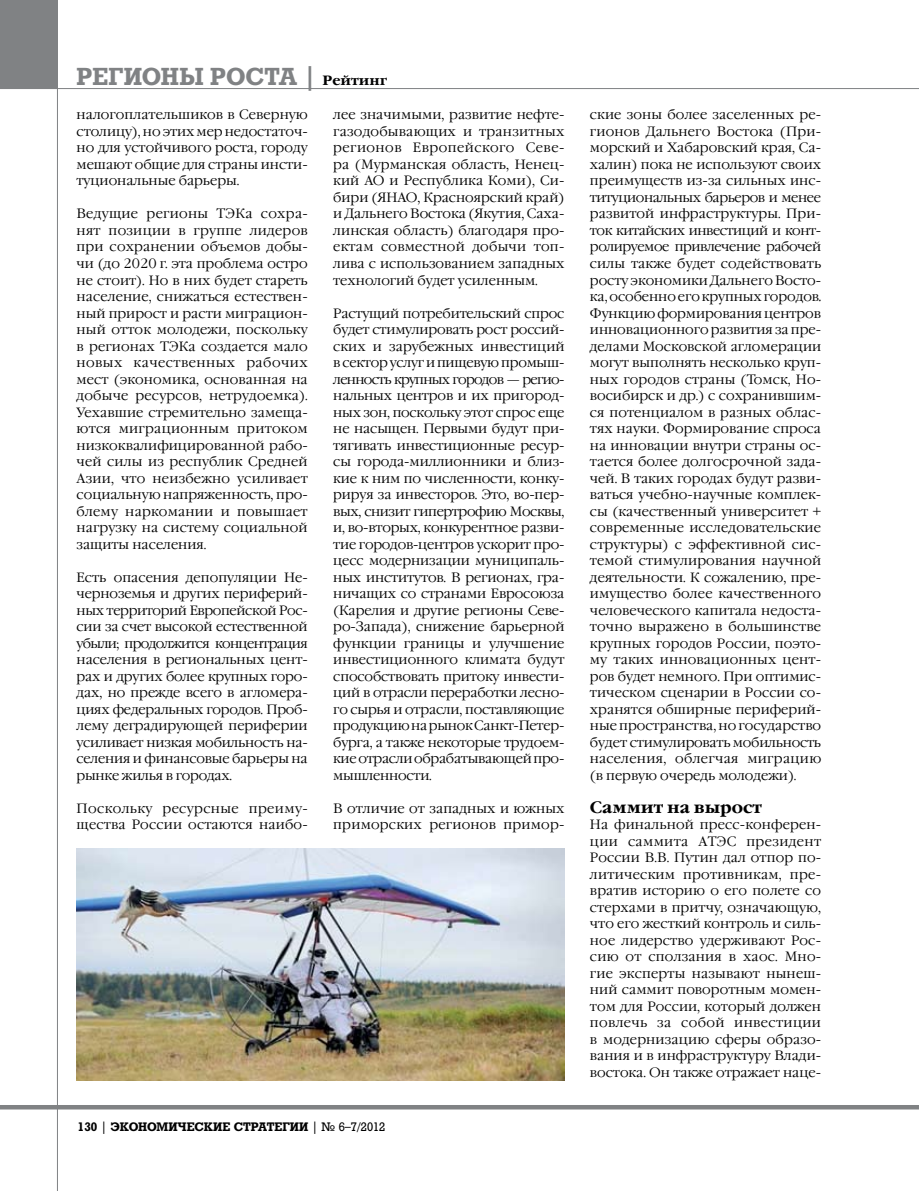
<style>
.page{position:relative;width:919px;height:1191px;background:#fff}
.page>*{position:absolute;margin:0;border:0;box-sizing:border-box;transform-origin:0 0}
.t1{font:700 24px "Rodeo";color:#808284}
.t2{font:700 16.5px "Garamond C";color:#000}
.t3{font:300 13.5px/16.5px "Garamond C";color:#000;text-align:justify}
.t4{font:300 13.5px/16.5px "Garamond C";letter-spacing:.02em;color:#000}
.t5{font:700 13.5px "Garamond C";color:#000}
.t6{font:700 12px "Rodeo";color:#000}
.t7{font:12px "Rodeo";color:#000}
.s1{font-family:"Rodeo";font-size:24px;color:#808284}
.s2{font-weight:400}
.s3{font-weight:700}
.s4{font-style:italic}
</style>
<div class="page">
<div style="left:0;top:0;width:58px;height:89px;background:#808284"></div>
<hr style="left:57px;top:0;width:1px;height:1191px;background:#808284">
<hr style="left:0;top:88px;width:918px;height:1px;background:#808284">
<hr style="left:0;top:1105px;width:918px;height:4px;background:#808284">
<img style="left:77px;top:848px;width:487px;height:232px">
<h1 class="t1" style="left:77px;top:62px;width:87px">РЕГИОНЫ</h1>
<h1 class="t1" style="left:210px;top:62px;width:19px">РОСТА</h1>
<p class="t5" style="left:304px;top:73px;width:85px"><span class="s1">|</span> Рейтинг</p>
<p class="t3" style="left:77px;top:107px;width:233px">налогоплательшиков в Северную столицу), но этих мер недостаточ&shy;но для устойчивого роста, городу мешают общие для страны инсти&shy;туциональные барьеры.</p>
<p class="t3" style="left:77px;top:206px;width:233px">Ведущие регионы ТЭКа сохра&shy;нят позиции в группе лидеров при сохранении объемов добы&shy;чи (до 2020 г. эта проблема остро не стоит). Но в них будет стареть население, снижаться естествен&shy;ный прирост и расти миграцион&shy;ный отток молодежи, поскольку в регионах ТЭКа создается мало новых качественных рабочих мест (экономика, основанная на добыче ресурсов, нетрудоемка).<br>Уехавшие стремительно замеща&shy;ются миграционным притоком низкоквалифицированной рабо&shy;чей силы из республик Средней Азии, что неизбежно усиливает социальную напряженность, про&shy;блему наркомании и повышает нагрузку на систему социальной защиты населения.</p>
<p class="t3" style="left:77px;top:569px;width:233px">Есть опасения депопуляции Не&shy;черноземья и других периферий&shy;ных территорий Европейской Рос&shy;сии за счет высокой естественной убыли; продолжится концентрация населения в региональных цент&shy;рах и других более крупных горо&shy;дах, но прежде всего в агломера&shy;циях федеральных городов. Проб&shy;лему деградирующей периферии усиливает низкая мобильность на&shy;селения и финансовые барь-еры на рынке жилья в городах.</p>
<p class="t4" style="left:77px;top:800px;width:233px">Поскольку ресурсные преиму&shy;щества России остаются наибо-</p>
<p class="t3" style="left:333px;top:107px;width:233px">лее значимыми, развитие нефте&shy;газодобывающих и транзитных регионов Европейского Севе&shy;ра (Мурманская область, Ненец&shy;кий АО и Республика Коми), Си&shy;бири (ЯНАО, Красноярский край) и Дальнего Востока (Якутия, Саха&shy;линская область) благодаря про&shy;ектам совместной добычи топ&shy;лива с использованием западных технологий будет усиленным.</p>
<p class="t3" style="left:333px;top:305px;width:233px">Растущий потребительский спрос будет стимулировать рост россий&shy;ских и зарубежных инвестиций в сектор услуг и пищевую промыш&shy;ленность крупных городов — регио&shy;нальных центров и их пригород&shy;ных зон, поскольку этот спрос еще не насыщен. Первыми будут при&shy;тягивать инвестиционные ресур&shy;сы города-миллионники и близ&shy;кие к ним по численности, конку&shy;рируя за инвесторов. Это, во-пер&shy;вых, снизит гипертрофию Москвы, и, во-вторых, конкурентное разви&shy;тие городов-центров ускорит про&shy;цесс модернизации муниципаль&shy;ных институтов. В регионах, гра&shy;ничащих со странами Евросоюза (Карелия и другие регио-ны Севе&shy;ро-Запада), снижение барьерной функции границы и улучшение инвестиционного климата будут способствовать притоку инвести&shy;ций в отрасли переработки лесно&shy;го сырья и отрасли, поставляющие продукцию на рынок Санкт-Петер&shy;бурга, а также некоторые трудоем&shy;кие отрасли обрабатывающей про&shy;мышленности.</p>
<p class="t4" style="left:333px;top:800px;width:233px">В отличие от западных и южных приморских регионов примор-</p>
<p class="t6" style="left:78px;top:1119px;width:44px">130 <span class="s2">|</span> ЭКОНОМ</p>
<p class="t6" style="left:168px;top:1119px;width:20px">ИЧЕСК</p>
<p class="t6" style="left:213px;top:1119px;width:30px">ИЕ СТРАТЕ</p>
<p class="t7" style="left:282px;top:1120px;width:104px"><span class="s3">ГИИ</span> | № 6–7/2012</p>
<p class="t3" style="left:590px;top:107px;width:233px">ские зоны более заселенных ре&shy;гионов Дальнего Востока (При&shy;морский и Хабаровский края, Са&shy;халин) пока не используют своих преимуществ из-за сильных инс&shy;титуциональных барьеров и менее развитой инфраструктуры. При&shy;ток китайских инвестиций и конт&shy;ролируемое привлечение рабочей силы также будет содействовать росту экономики Дальнего Восто&shy;ка, особенно его крупных городов<span class="s4">.<br></span>Функцию формирования центров инновационного развития за пре&shy;делами Московской агломерации могут выполнять несколько круп&shy;ных городов страны (Томск, Но&shy;восибирск и др.) с сохранившим&shy;ся потенциалом в разных облас&shy;тях науки. Формирование спроса на инновации внутри страны ос&shy;тается более долгосрочной зада&shy;чей. В таких городах будут разви&shy;ваться учебно-научные комплек&shy;сы (качественный университет + современные исследовательские структуры) с эффективной сис&shy;темой стимулирования научной деятельности. К сожалению, пре&shy;имущество более качественного человеческого капитала недоста&shy;точно выражено в большинстве крупных городов России, поэто&shy;му таких инновационных цент&shy;ров будет немного. При оптимис&shy;тическом сценарии в России со&shy;хранятся обширные периферий&shy;ные пространства, но государство будет стимулировать мобильность населения, облегчая миграцию (в первую очередь молодежи).</p>
<p class="t2" style="left:590px;top:797px;width:173px">Саммит на вырост</p>
<p class="t3" style="left:590px;top:817px;width:233px">На финальной пресс-конферен&shy;ции саммита АТЭС президент России В.В. Путин дал отпор по&shy;литическим противникам, пре&shy;вратив историю о его полете со стерхами в притчу, означающую, что его жесткий контроль и силь&shy;ное лидерство удерживают Рос&shy;сию от сползания в хаос. Мно&shy;гие эксперты называют нынеш&shy;ний саммит поворотным момен&shy;том для России, который должен повлечь за собой инвестиции в модернизацию сферы образо&shy;вания и в инфраструктуру Влади&shy;востока. Он также отражает наце-</p>
</div>
